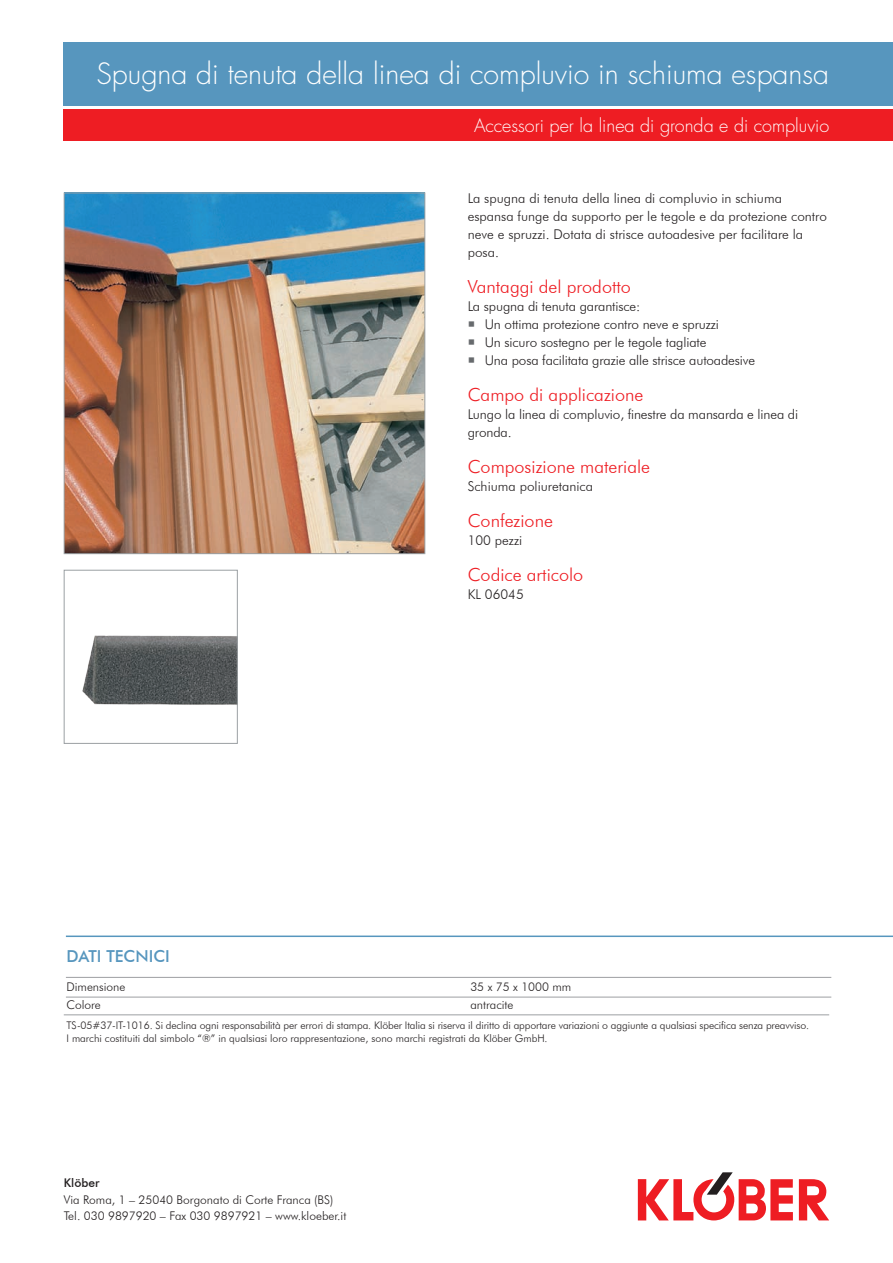
<style>
.page{position:relative;width:893px;height:1263px;background:#fff}
.page>*{position:absolute;margin:0;border:0;box-sizing:border-box;transform-origin:0 0}
.t1{font:300 28.5px "Futura LT Pro";color:#fff}
.t2{font:300 18px "Futura BT";color:#ee1d23}
.t3{font:300 18px "Futura LT Pro";color:#fff}
.t4{font:500 16.5px "Futura BT";color:#5796be}
.t5{font:300 13.5px/18px "Futura BT";letter-spacing:-.01em;color:#231f20}
.t6{font:300 12px "Futura BT";color:#231f20}
.t7{font:500 12px "Futura BT";color:#231f20}
.t8{font:300 10.5px "Futura BT";letter-spacing:-.01em;color:#231f20}
</style>
<div class="page">
<div style="left:64px;top:43px;width:829px;height:63px;background:#5796be"></div>
<div style="left:64px;top:109px;width:829px;height:32px;background:#ee1d23"></div>
<svg style="left:799px;top:1179px;width:30px;height:41px"></svg>
<svg style="left:638px;top:1172px;width:155px;height:48px"></svg>
<img style="left:66px;top:195px;width:357px;height:357px">
<div style="left:64px;top:193px;width:361px;height:361px;border:1px solid #9ba0a3"></div>
<img style="left:82px;top:635px;width:154px;height:70px">
<div style="left:64px;top:570px;width:174px;height:174px;border:1px solid #9ba0a3"></div>
<hr style="left:66px;top:935px;width:827px;height:2px;background:#5796be">
<hr style="left:66px;top:997px;width:765px;height:1px;background:#9d9fa2">
<hr style="left:64px;top:1014px;width:765px;height:1px;background:#9d9fa2">
<hr style="left:66px;top:977px;width:765px;height:1px;background:#9d9fa2">
<p class="t1" style="left:96px;top:55px;width:734px">Spugna di tenuta della linea di compluvio in schiuma espansa</p>
<p class="t3" style="left:474px;top:113px;width:357px">Accessori per la linea di gronda e di compluvio</p>
<p class="t4" style="left:66px;top:946px;width:105px">DATI TECNICI</p>
<p class="t6" style="left:66px;top:979px;width:61px">Dimensione</p>
<p class="t6" style="left:66px;top:997px;width:36px">Colore</p>
<p class="t5" style="left:468px;top:189px;width:361px">La spugna di tenuta della linea di compluvio in schiuma espansa funge da supporto per le tegole e da protezione contro neve e spruzzi. Dotata di strisce autoadesive per facilitare la posa.</p>
<p class="t2" style="left:468px;top:276px;width:165px">Vantaggi del prodotto</p>
<p class="t5" style="left:468px;top:297px;width:174px">La spugna di tenuta garantisce:</p>
<p class="t5" style="left:485px;top:315px;width:236px">Un ottima protezione contro neve e spruzzi</p>
<p class="t5" style="left:485px;top:333px;width:223px">Un sicuro sostegno per le tegole tagliate</p>
<p class="t5" style="left:485px;top:351px;width:272px">Una posa facilitata grazie alle strisce autoadesive</p>
<p class="t2" style="left:468px;top:384px;width:177px">Campo di applicazione</p>
<p class="t5" style="left:468px;top:405px;width:332px">Lungo la linea di compluvio, finestre da mansarda e linea di gronda.</p>
<p class="t2" style="left:468px;top:456px;width:184px">Composizione materiale</p>
<p class="t5" style="left:468px;top:477px;width:127px">Schiuma poliuretanica</p>
<p class="t2" style="left:468px;top:510px;width:87px">Confezione</p>
<p class="t5" style="left:468px;top:531px;width:56px">100 pezzi</p>
<p class="t2" style="left:468px;top:564px;width:117px">Codice articolo</p>
<p class="t5" style="left:468px;top:585px;width:58px">KL 06045</p>
<p class="t6" style="left:470px;top:979px;width:102px">35 x 75 x 1000 mm</p>
<p class="t6" style="left:470px;top:997px;width:45px">antracite</p>
<p class="t8" style="left:66px;top:1019px;width:744px">TS-05#37-IT-1016. Si declina ogni responsabilità per errori di stampa. Klöber Italia si riserva il diritto di apportare variazioni o aggiunte a qualsiasi specifica senza preavviso.</p>
<p class="t8" style="left:66px;top:1032px;width:483px">I marchi costituiti dal simbolo “®” in qualsiasi loro rappresentazione, sono marchi registrati da Klöber GmbH.</p>
<p class="t7" style="left:64px;top:1176px;width:37px">Klöber</p>
<p class="t6" style="left:64px;top:1192px;width:271px">Via Roma, 1 – 25040 Borgonato di Corte Franca (BS)</p>
<p class="t6" style="left:64px;top:1209px;width:284px">Tel. 030 9897920 – Fax 030 9897921 – www.kloeber.it</p>
</div>
